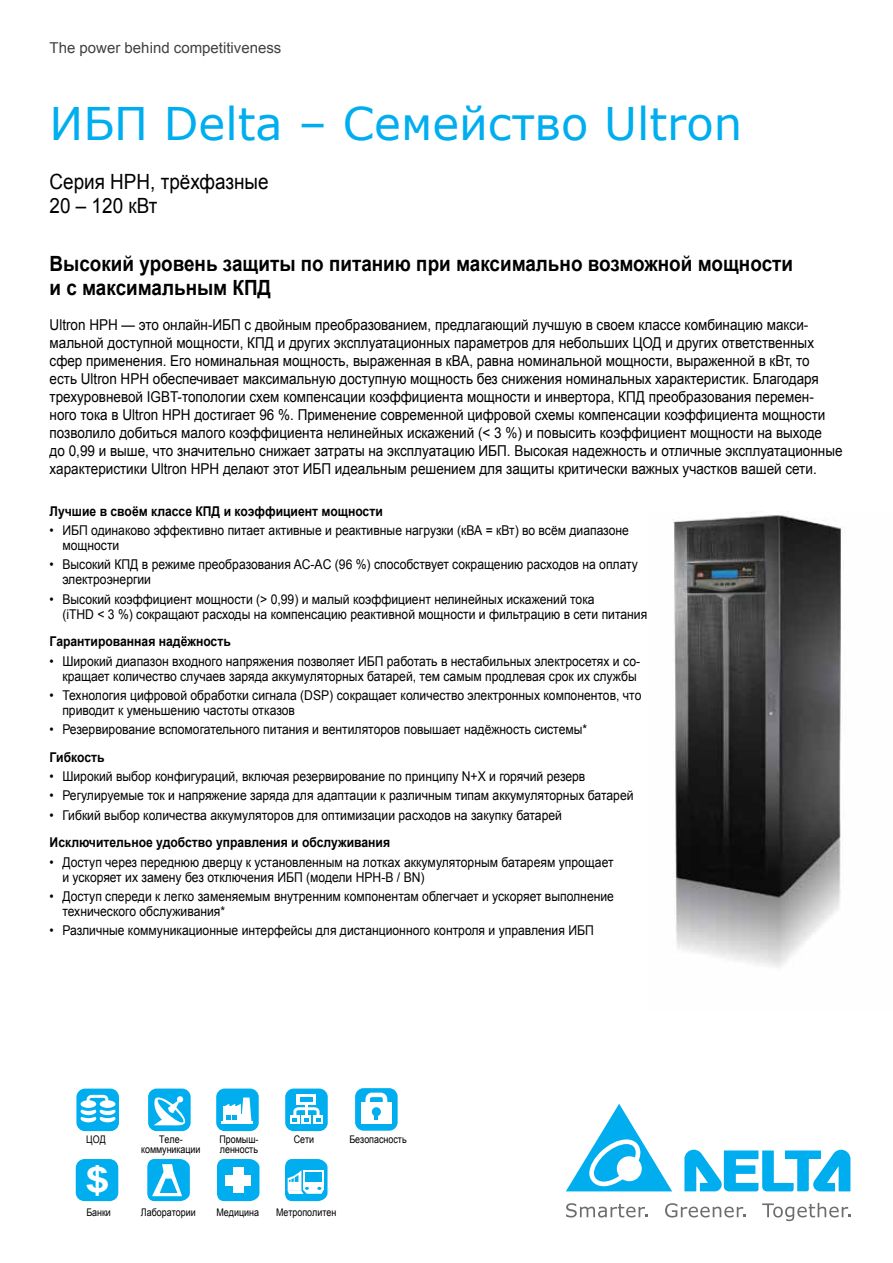
<style>
.page{position:relative;width:893px;height:1263px;background:#fff}
.page>*{position:absolute;margin:0;border:0;box-sizing:border-box;transform-origin:0 0}
.t1{font:45px "Verdana";color:#00aeef}
.t2{font:700 35.25px "Arial";color:#fff;scale:1.27 1}
.t3{font:700 21px/24px "Arial";color:#000;scale:.9 1}
.t4{font:21px/24px "Arial";color:#000;scale:.9 1}
.t5{font:15px/18px "Arial";color:#000;scale:.9 1}
.t6{font:15px "Arial";color:#414042}
.t7{font:13.5px/15px "Arial";color:#000;scale:.9 1}
.t8{font:700 13.5px "Arial";color:#000;scale:.9 1}
.t9{font:10.5px/9.6px "Arial";color:#000;text-align:center;scale:.85 1}
</style>
<div class="page">
<div style="left:148px;top:1088px;width:43px;height:43px;background:#00aeef;border-radius:9px"></div>
<svg style="left:153px;top:1096px;width:33px;height:30px"></svg>
<div style="left:216px;top:1088px;width:43px;height:43px;background:#00aeef;border-radius:9px"></div>
<hr style="left:221px;top:1122px;width:32px;height:2px;background:#fff">
<svg style="left:223px;top:1097px;width:29px;height:25px"></svg>
<div style="left:285px;top:1088px;width:43px;height:43px;background:#00aeef;border-radius:9px"></div>
<svg style="left:297px;top:1094px;width:19px;height:10px"></svg>
<hr style="left:300px;top:1097px;width:13px;height:4px;background:#00aeef">
<svg style="left:290px;top:1115px;width:10px;height:9px"></svg>
<svg style="left:302px;top:1121px;width:9px;height:3px"></svg>
<svg style="left:313px;top:1115px;width:10px;height:9px"></svg>
<svg style="left:293px;top:1104px;width:27px;height:17px"></svg>
<svg style="left:684px;top:1150px;width:166px;height:41px"></svg>
<svg style="left:566px;top:1104px;width:106px;height:87px"></svg>
<svg style="left:566px;top:1203px;width:81px;height:14px"></svg>
<svg style="left:665px;top:1203px;width:80px;height:14px"></svg>
<svg style="left:762px;top:1203px;width:88px;height:18px"></svg>
<div style="left:355px;top:1088px;width:43px;height:43px;background:#00aeef;border-radius:9px"></div>
<div style="left:361px;top:1102px;width:31px;height:22px;background:#fff"></div>
<svg style="left:365px;top:1092px;width:22px;height:27px"></svg>
<svg style="left:147px;top:1159px;width:43px;height:42px"></svg>
<div style="left:76px;top:1088px;width:43px;height:43px;background:#00aeef;border-radius:9px"></div>
<svg style="left:80px;top:1095px;width:36px;height:28px"></svg>
<svg style="left:285px;top:1159px;width:42px;height:42px"></svg>
<svg style="left:217px;top:1159px;width:42px;height:42px"></svg>
<div style="left:233px;top:1167px;width:10px;height:26px;background:#fff"></div>
<div style="left:225px;top:1175px;width:26px;height:10px;background:#fff"></div>
<div style="left:76px;top:1159px;width:42px;height:42px;background:#00aeef;border-radius:9px"></div>
<img style="left:673px;top:515px;width:170px;height:453px">
<p class="t6" style="left:50px;top:43px;width:233px">The power behind competitiveness</p>
<h1 class="t1" style="left:50px;top:92px;width:694px">ИБП Delta – Семейство Ultron</h1>
<h3 class="t4" style="left:50px;top:170px;width:245px">Серия HPH, трёхфазные<br>20 – 120 кВт</h3>
<h3 class="t3" style="left:50px;top:253px;width:827px">Высокий уровень защиты по питанию при максимально возможной мощности и с максимальным КПД</h3>
<p class="t5" style="left:50px;top:316px;width:883px">Ultron HPH — это онлайн-ИБП с двойным преобразованием, предлагающий лучшую в своем классе комбинацию макси&shy;мальной доступной мощности, КПД и других эксплуатационных параметров для небольших ЦОД и других ответственных сфер применения. Его номинальная мощность, выраженная в кВА, равна номинальной мощности, выраженной в кВт, то<br>есть Ultron HPH обеспечивает максимальную доступную мощность без снижения номинальных характеристик. Благодаря трехуровневой IGBT-топологии схем компенсации коэффициента мощности и инвертора, КПД преобразования перемен&shy;ного тока в Ultron HPH достигает 96 %. Применение современной цифровой схемы компенсации коэффициента мощности позволило добиться малого коэффициента нелинейных искажений (&lt; 3 %) и повысить коэффициент мощности на выходе<br>до 0,99 и выше, что значительно снижает затраты на эксплуатацию ИБП. Высокая надежность и отличные эксплуатационные характеристики Ultron HPH делают этот ИБП идеальным решением для защиты критически важных участков вашей сети.</p>
<p class="t8" style="left:50px;top:502px;width:372px">Лучшие в своём классе КПД и коэффициент мощности</p>
<p class="t7" style="left:62px;top:523px;width:631px;text-indent:-13px">• ИБП одинаково эффективно питает активные и реактивные нагрузки (кВА = кВт) во всём диапазоне мощности</p>
<p class="t7" style="left:62px;top:557px;width:641px;text-indent:-13px">• Высокий КПД в режиме преобразования AC-AC (96 %) способствует сокращению расходов на оплату электроэнергии</p>
<p class="t7" style="left:62px;top:591px;width:651px;text-indent:-13px">• Высокий коэффициент мощности (&gt; 0,99) и малый коэффициент нелинейных искажений тока<br>(iTHD &lt; 3 %) сокращают расходы на компенсацию реактивной мощности и фильтрацию в сети питания</p>
<p class="t8" style="left:50px;top:633px;width:203px">Гарантированная надёжность</p>
<p class="t7" style="left:50px;top:653px;width:658px;text-align:right">• Широкий диапазон входного напряжения позволяет ИБП работать в нестабильных электросетях и со&shy;кращает количество случаев заряда аккумуляторных батарей, тем самым продлевая срок их службы</p>
<p class="t7" style="left:62px;top:688px;width:645px;text-indent:-13px">• Технология цифровой обработки сигнала (DSP) сокращает количество электронных компонентов, что приводит к уменьшению частоты отказов</p>
<p class="t7" style="left:50px;top:722px;width:599px">• Резервирование вспомогательного питания и вентиляторов повышает надёжность системы*</p>
<p class="t8" style="left:50px;top:748px;width:63px">Гибкость</p>
<p class="t7" style="left:50px;top:769px;width:597px">• Широкий выбор конфигураций, включая резервирование по принципу N+X и горячий резерв</p>
<p class="t7" style="left:50px;top:788px;width:650px">• Регулируемые ток и напряжение заряда для адаптации к различным типам аккумуляторных батарей</p>
<p class="t7" style="left:50px;top:807px;width:571px">• Гибкий выбор количества аккумуляторов для оптимизации расходов на закупку батарей</p>
<p class="t8" style="left:50px;top:834px;width:380px">Исключительное удобство управления и обслуживания</p>
<p class="t7" style="left:62px;top:854px;width:614px;text-indent:-13px">• Доступ через переднюю дверцу к установленным на лотках аккумуляторным батареям упрощает и ускоряет их замену без отключения ИБП (модели HPH-B / BN)</p>
<p class="t7" style="left:62px;top:889px;width:614px;text-indent:-13px">• Доступ спереди к легко заменяемым внутренним компонентам облегчает и ускоряет выполнение технического обслуживания*</p>
<p class="t7" style="left:50px;top:923px;width:606px">• Различные коммуникационные интерфейсы для дистанционного контроля и управления ИБП</p>
<p class="t9" style="left:86px;top:1135px;width:25px">ЦОД</p>
<p class="t9" style="left:219px;top:1135px;width:47px;text-align:left">Промыш&shy;ленность</p>
<p class="t9" style="left:294px;top:1135px;width:26px">Сети</p>
<p class="t9" style="left:349px;top:1135px;width:69px">Безопасность</p>
<p class="t9" style="left:141px;top:1135px;width:71px">Теле&shy;коммуникации</p>
<h2 class="t2" style="left:85px;top:1165px;width:21px">$</h2>
<p class="t9" style="left:86px;top:1208px;width:30px">Банки</p>
<p class="t9" style="left:141px;top:1208px;width:66px">Лаборатории</p>
<p class="t9" style="left:216px;top:1208px;width:52px">Медицина</p>
<p class="t9" style="left:276px;top:1208px;width:73px">Метрополитен</p>
</div>
